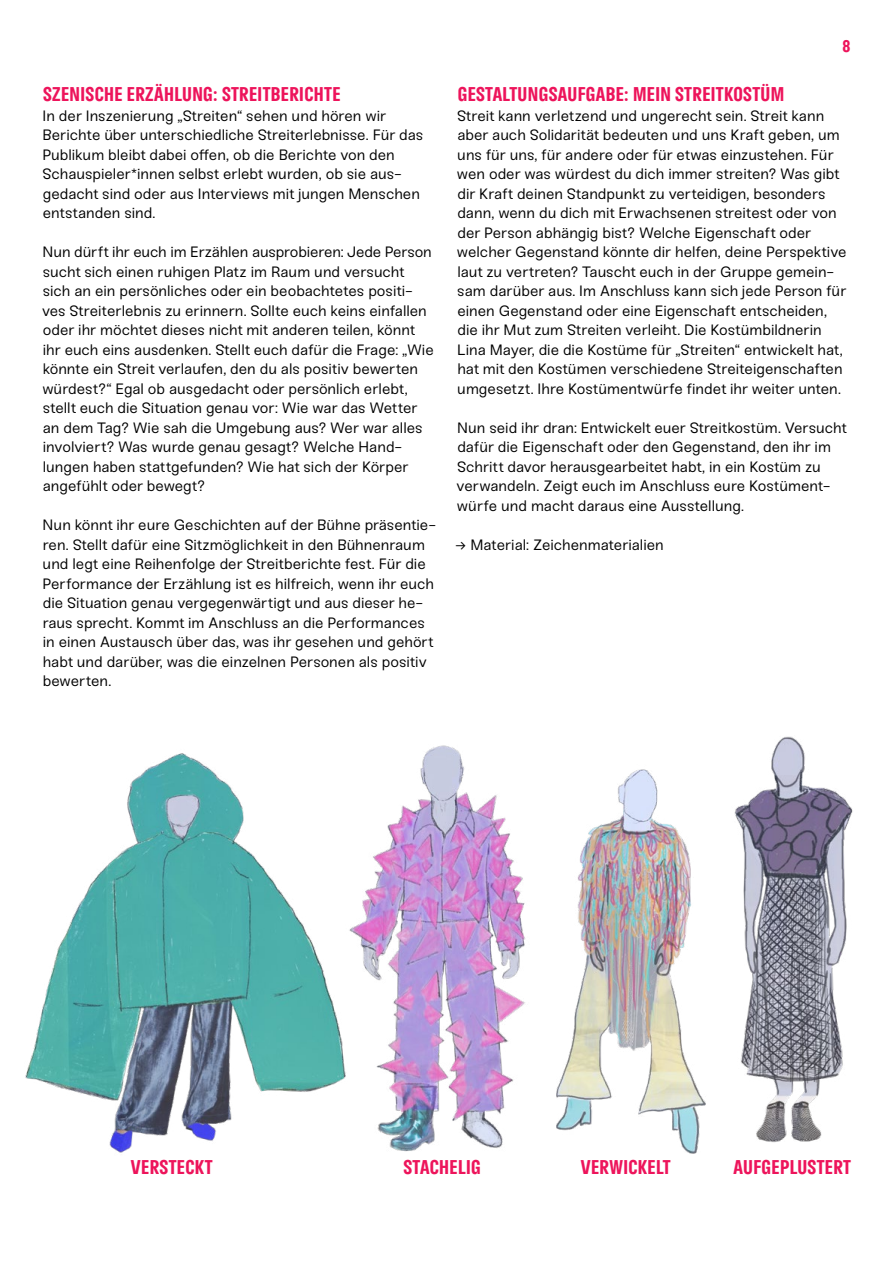
<style>
.page{position:relative;width:893px;height:1263px;background:#fff}
.page>*{position:absolute;margin:0;border:0;box-sizing:border-box;transform-origin:0 0}
.t1{font:19.5px "Parkaue Langulaire";letter-spacing:.02em;color:#ed145b}
.t2{font:16.5px "Parkaue Langulaire";color:#ed145b}
.t3{font:15px/19.5px "Sneak";color:#000}
</style>
<div class="page">
<img style="left:556px;top:769px;width:150px;height:385px">
<img style="left:734px;top:736px;width:119px;height:407px">
<img style="left:353px;top:745px;width:173px;height:407px">
<img style="left:25px;top:753px;width:328px;height:400px">
<h1 class="t1" style="left:43px;top:82px;width:290px">SZENISCHE ERZÄHLUNG: STREITBERICHTE</h1>
<p class="t3" style="left:43px;top:106px;width:382px">In der Inszenierung „Streiten“ sehen und hören wir Berichte über unterschiedliche Streiterlebnisse. Für das Publikum bleibt dabei offen, ob die Berichte von den Schauspieler*innen selbst erlebt wurden, ob sie aus&shy;gedacht sind oder aus Interviews mit jungen Menschen entstanden sind.</p>
<p class="t3" style="left:42px;top:242px;width:393px">Nun dürft ihr euch im Erzählen ausprobieren: Jede Person sucht sich einen ruhigen Platz im Raum und versucht sich an ein persönliches oder ein beobachtetes positi&shy;ves Streiterlebnis zu erinnern. Sollte euch keins einfallen oder ihr möchtet dieses nicht mit anderen teilen, könnt ihr euch eins ausdenken. Stellt euch dafür die Frage: „Wie könnte ein Streit verlaufen, den du als positiv bewerten würdest?“ Egal ob ausgedacht oder persönlich erlebt, stellt euch die Situation genau vor: Wie war das Wetter an dem Tag? Wie sah die Umgebung aus? Wer war alles involviert? Was wurde genau gesagt? Welche Hand&shy;lungen haben stattgefunden? Wie hat sich der Körper angefühlt oder bewegt?</p>
<p class="t3" style="left:43px;top:515px;width:395px">Nun könnt ihr eure Geschichten auf der Bühne präsentie&shy;ren. Stellt dafür eine Sitzmöglichkeit in den Bühnenraum und legt eine Reihenfolge der Streitberichte fest. Für die Performance der Erzählung ist es hilfreich, wenn ihr euch die Situation genau vergegenwärtigt und aus dieser he&shy;raus sprecht. Kommt im Anschluss an die Performances in einen Austausch über das, was ihr gesehen und gehört habt und darüber, was die einzelnen Personen als positiv bewerten.</p>
<p class="t2" style="left:842px;top:36px;width:9px">8</p>
<h1 class="t1" style="left:458px;top:82px;width:10px">GEST</h1>
<h1 class="t1" style="left:493px;top:82px;width:291px">ALTUNGSAUFGABE: MEIN STREITKOSTÜM</h1>
<p class="t3" style="left:457px;top:106px;width:391px">Streit kann verletzend und ungerecht sein. Streit kann aber auch Solidarität bedeuten und uns Kraft geben, um uns für uns, für andere oder für etwas einzustehen. Für wen oder was würdest du dich immer streiten? Was gibt dir Kraft deinen Standpunkt zu verteidigen, besonders dann, wenn du dich mit Erwachsenen streitest oder von der Person abhängig bist? Welche Eigenschaft oder welcher Gegenstand könnte dir helfen, deine Perspektive laut zu vertreten? Tauscht euch in der Gruppe gemein&shy;sam darüber aus. Im Anschluss kann sich jede Person für einen Gegenstand oder eine Eigenschaft entscheiden, die ihr Mut zum Streiten verleiht. Die Kostümbildnerin Lina Mayer, die die Kostüme für „Streiten“ entwickelt hat, hat mit den Kostümen verschiedene Streiteigenschaften umgesetzt. Ihre Kostümentwürfe findet ihr weiter unten.</p>
<p class="t3" style="left:457px;top:418px;width:392px">Nun seid ihr dran: Entwickelt euer Streitkostüm. Versucht dafür die Eigenschaft oder den Gegenstand, den ihr im Schritt davor herausgearbeitet habt, in ein Kostüm zu verwandeln. Zeigt euch im Anschluss eure Kostüment&shy;würfe und macht daraus eine Ausstellung.</p>
<p class="t3" style="left:455px;top:535px;width:210px">→ Material: Zeichenmaterialien</p>
<h1 class="t1" style="left:131px;top:1154px;width:20px">VERSTE</h1>
<h1 class="t1" style="left:185px;top:1154px;width:28px">CKT</h1>
<h1 class="t1" style="left:404px;top:1154px;width:79px">STACHELIG</h1>
<h1 class="t1" style="left:581px;top:1154px;width:91px">VERWICKELT</h1>
<h1 class="t1" style="left:733px;top:1154px;width:84px">AUFGEPLUSTERT</h1>
</div>
